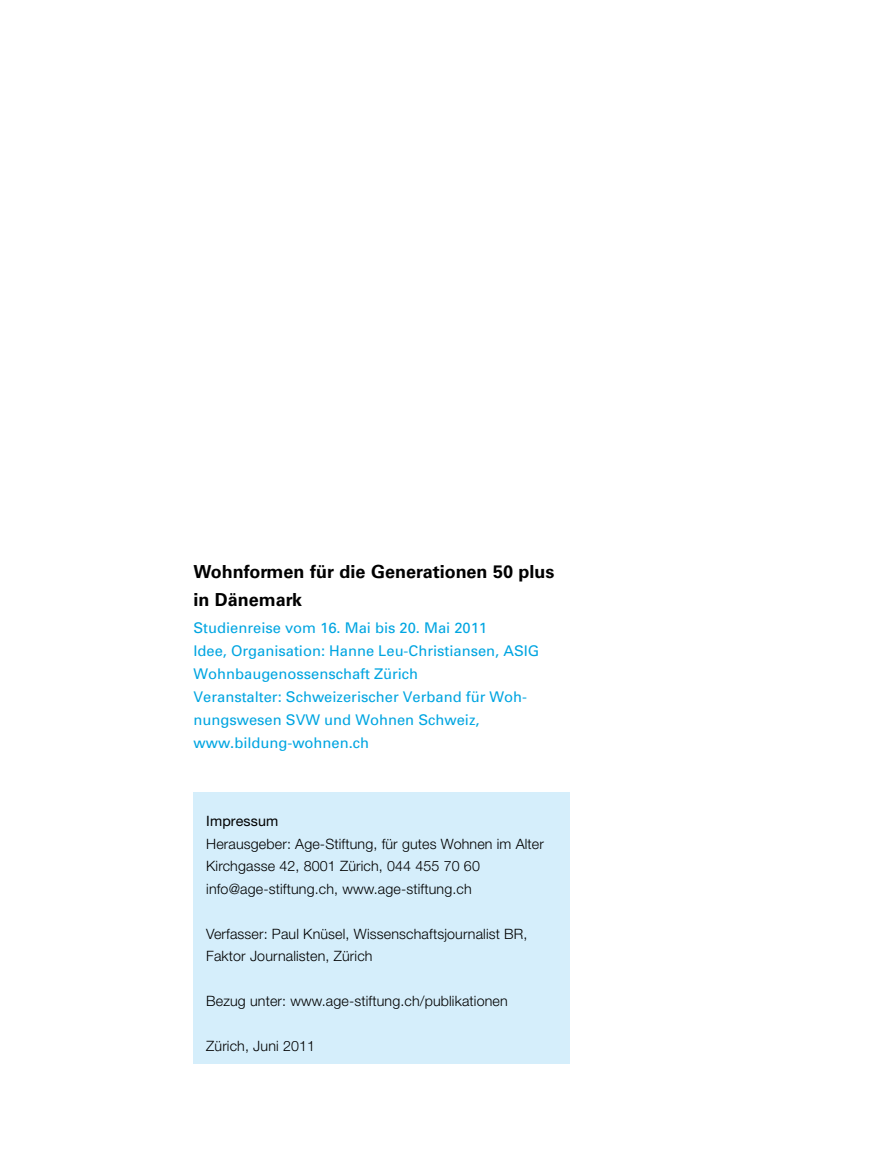
<style>
.page{position:relative;width:893px;height:1170px;background:#fff}
.page>*{position:absolute;margin:0;border:0;box-sizing:border-box;transform-origin:0 0}
.t1{font:700 18px/27.8px "Univers CE";color:#000}
.t2{font:14.7px/23px "Univers";color:#00a5e1}
.t3{font:300 14.25px/22.5px "Helvetica Neue";letter-spacing:.01em;color:#000}
.t4{font:14.25px "Helvetica Neue";letter-spacing:.01em;color:#000}
</style>
<div class="page">
<div style="left:193px;top:792px;width:377px;height:271px;background:#d5eefb"></div>
<p class="t1" style="left:193px;top:558px;width:363px">Wohnformen für die Generationen 50 plus in Dänemark</p>
<p class="t2" style="left:193px;top:616px;width:347px">Studienreise vom 16. Mai bis 20. Mai 2011<br>Idee, Organisation: Hanne Leu-Christiansen, ASIG Wohnbaugenossenschaft Zürich<br>Veranstalter: Schweizerischer Verband für Woh&shy;nungswesen SVW und Wohnen Schweiz, www.bildung-wohnen.ch</p>
<p class="t4" style="left:206px;top:812px;width:74px">Impressum</p>
<p class="t3" style="left:206px;top:831px;width:339px">Herausgeber: Age-Stiftung, für gutes Wohnen im Alter<br>Kirchgasse 42, 8001 Zürich, 044 455 70 60 info@age-stiftung.ch, www.age-stiftung.ch</p>
<p class="t3" style="left:206px;top:921px;width:323px">Verfasser: Paul Knüsel, Wissenschaftsjournalist BR,<br>Faktor Journalisten, Zürich</p>
<p class="t3" style="left:206px;top:989px;width:303px">Bezug unter: www.age-stiftung.ch/publikationen</p>
<p class="t3" style="left:206px;top:1034px;width:110px">Zürich, Juni 2011</p>
</div>
